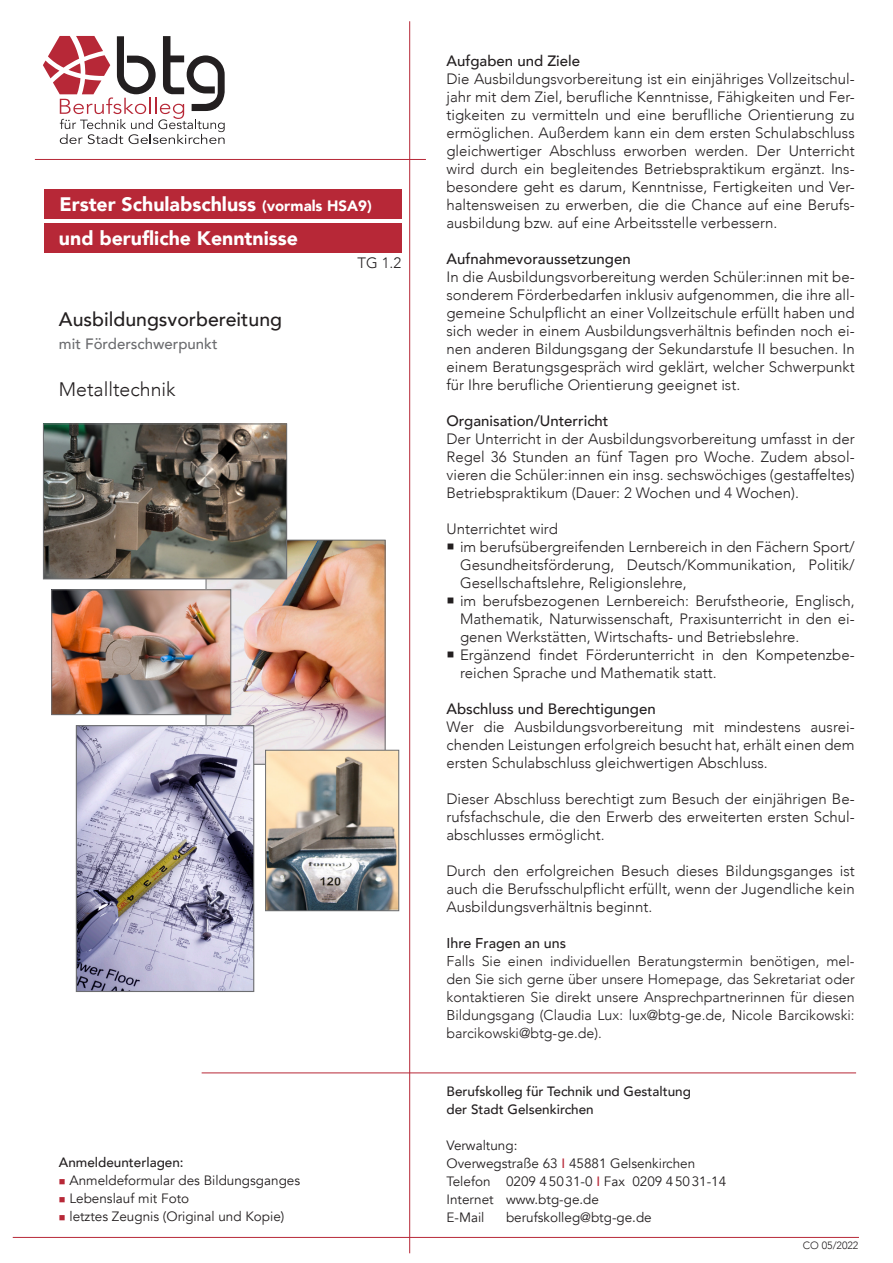
<style>
.page{position:relative;width:893px;height:1263px;background:#fff}
.page>*{position:absolute;margin:0;border:0;box-sizing:border-box;transform-origin:0 0}
.Titel__weiß{font:900 19.5px "Avenir";color:#fff}
.Titel-links__schwarz{font:500 19.5px "Avenir";color:#231f20}
.Schulform{font:300 19.5px "Avenir";color:#231f20}
.Fließtext{font:300 15px/18px "Avenir";color:#231f20;text-align:justify}
.Fließtext__Einzug{font:300 15px/18px "Avenir";color:#231f20;text-align:justify}
.Sublines{font:500 15px "Avenir";color:#231f20}
.Titel-links__schwarz-2{font:500 15px "Avenir";color:#6c6d70}
.Titel-rechts__schwar{font:300 15px "Avenir";color:#231f20}
.Fließtext-2{font:300 14.25px/18px "Avenir";color:#231f20;text-align:justify}
.Sublines-2{font:500 14.25px "Avenir";color:#231f20}
.t1{font:13.5px/18px "Avenir";color:#231f20}
.t2{font:500 13.5px/18px "Avenir";color:#231f20}
.t3{font:300 10.5px "Avenir";color:#231f20}
.s1{font-size:15px}
.s2{color:#b72837}
.s3{font-weight:500;color:#b72837}
</style>
<div class="page">
<hr style="left:35px;top:159px;width:391px;height:1px;background:#b72837">
<div style="left:44px;top:189px;width:357px;height:30px;background:#b72837"></div>
<hr style="left:409px;top:21px;width:1px;height:1232px;background:#b72837">
<hr style="left:202px;top:1073px;width:654px;height:1px;background:#b72837">
<hr style="left:13px;top:1237px;width:846px;height:1px;background:#b72837">
<svg style="left:43px;top:36px;width:182px;height:108px"></svg>
<div style="left:44px;top:223px;width:357px;height:30px;background:#b72837"></div>
<img style="left:208px;top:542px;width:175px;height:221px">
<img style="left:53px;top:591px;width:176px;height:122px">
<div style="left:51px;top:589px;width:180px;height:126px;border:1px solid #6c6d70"></div>
<img style="left:45px;top:426px;width:240px;height:151px">
<div style="left:43px;top:424px;width:244px;height:155px;border:1px solid #6c6d70"></div>
<img style="left:78px;top:727px;width:174px;height:263px">
<div style="left:76px;top:725px;width:178px;height:267px;border:1px solid #6c6d70"></div>
<img style="left:267px;top:752px;width:130px;height:157px">
<div style="left:265px;top:750px;width:134px;height:161px;border:1px solid #6c6d70"></div>
<p class="Titel__weiß" style="left:59px;top:187px;width:314px">Erster Schulabschluss <span class="s1">(vormals HSA9)</span></p>
<p class="Titel__weiß" style="left:59px;top:221px;width:241px">und berufliche Kenntnisse</p>
<p class="Titel-links__schwarz" style="left:59px;top:302px;width:225px">Ausbildungsvorbereitung</p>
<p class="Titel-links__schwarz-2" style="left:59px;top:331px;width:160px">mit Förderschwerpunkt</p>
<p class="Schulform" style="left:59px;top:378px;width:118px">Metalltechnik</p>
<p class="Titel-rechts__schwar" style="left:358px;top:254px;width:45px">TG 1.2</p>
<p class="t2" style="left:59px;top:1153px;width:126px">Anmeldeunterlagen:</p>
<p class="t1" style="left:59px;top:1172px;width:243px"><span class="s2">■</span> Anmeldeformular des Bildungsganges</p>
<p class="t1" style="left:59px;top:1190px;width:132px"><span class="s2">■</span> Lebenslauf mit Foto</p>
<p class="t1" style="left:59px;top:1208px;width:227px"><span class="s2">■</span> letztes Zeugnis (Original und Kopie)</p>
<p class="Sublines" style="left:446px;top:48px;width:135px">Aufgaben und Ziele</p>
<p class="Fließtext" style="left:446px;top:70px;width:410px">Die Ausbildungsvorbereitung ist ein einjähriges Vollzeitschul&shy;jahr mit dem Ziel, berufliche Kenntnisse, Fähigkeiten und Fer&shy;tigkeiten zu vermitteln und eine beruflliche Orientierung zu ermöglichen. Außerdem kann ein dem ersten Schulabschluss gleichwertiger Abschluss erworben werden. Der Unterricht wird durch ein begleitendes Betriebspraktikum ergänzt. Ins&shy;besondere geht es darum, Kenntnisse, Fertigkeiten und Ver&shy;haltensweisen zu erwerben, die die Chance auf eine Berufs&shy;ausbildung bzw. auf eine Arbeitsstelle verbessern.</p>
<p class="Sublines" style="left:446px;top:246px;width:186px">Aufnahmevoraussetzungen</p>
<p class="Fließtext" style="left:446px;top:268px;width:410px">In die Ausbildungsvorbereitung werden Schüler:innen mit be&shy;sonderem Förderbedarfen inklusiv aufgenommen, die ihre all&shy;gemeine Schulpflicht an einer Vollzeitschule erfüllt haben und sich weder in einem Ausbildungsverhältnis befinden noch ei&shy;nen anderen Bildungsgang der Sekundarstufe II besuchen. In einem Beratungsgespräch wird geklärt, welcher Schwerpunkt für Ihre berufliche Orientierung geeignet ist.</p>
<p class="Sublines" style="left:446px;top:408px;width:163px">Organisation/Unterricht</p>
<p class="Fließtext" style="left:446px;top:430px;width:410px">Der Unterricht in der Ausbildungsvorbereitung umfasst in der Regel 36 Stunden an fünf Tagen pro Woche. Zudem absol&shy;vieren die Schüler:innen ein insg. sechswöchiges (gestaffeltes)<br>Betriebspraktikum (Dauer: 2 Wochen und 4 Wochen).</p>
<p class="Fließtext" style="left:446px;top:520px;width:113px">Unterrichtet wird</p>
<p class="Fließtext__Einzug" style="left:460px;top:538px;width:396px;text-indent:-14px">○ im berufsübergreifenden Lernbereich in den Fächern Sport/ Gesundheitsförderung, Deutsch/Kommunikation, Politik/ Gesellschaftslehre, Religionslehre,</p>
<p class="Fließtext__Einzug" style="left:460px;top:592px;width:396px;text-indent:-14px">○ im berufsbezogenen Lernbereich: Berufstheorie, Englisch, Mathematik, Naturwissenschaft, Praxisunterricht in den ei&shy;genen Werkstätten, Wirtschafts- und Betriebslehre.</p>
<p class="Fließtext__Einzug" style="left:460px;top:646px;width:396px;text-indent:-14px">○ Ergänzend findet Förderunterricht in den Kompetenzbe&shy;reichen Sprache und Mathematik statt.</p>
<p class="Sublines" style="left:446px;top:696px;width:211px">Abschluss und Berechtigungen</p>
<p class="Fließtext" style="left:446px;top:718px;width:410px">Wer die Ausbildungsvorbereitung mit mindestens ausrei&shy;chenden Leistungen erfolgreich besucht hat, erhält einen dem ersten Schulabschluss gleichwertigen Abschluss.</p>
<p class="Fließtext" style="left:446px;top:790px;width:410px">Dieser Abschluss berechtigt zum Besuch der einjährigen Be&shy;rufsfachschule, die den Erwerb des erweiterten ersten Schul&shy;abschlusses ermöglicht.</p>
<p class="Fließtext" style="left:446px;top:862px;width:410px">Durch den erfolgreichen Besuch dieses Bildungsganges ist auch die Berufsschulpflicht erfüllt, wenn der Jugendliche kein Ausbildungsverhältnis beginnt.</p>
<p class="Sublines-2" style="left:446px;top:931px;width:121px">Ihre Fragen an uns</p>
<p class="Fließtext-2" style="left:446px;top:952px;width:410px">Falls Sie einen individuellen Beratungstermin benötigen, mel&shy;den Sie sich gerne über unsere Homepage, das Sekretariat oder kontaktieren Sie direkt unsere Ansprechpartnerinnen für diesen Bildungsgang (Claudia Lux: lux@btg-ge.de, Nicole Barcikowski: barcikowski@btg-ge.de).</p>
<p class="t2" style="left:446px;top:1081px;width:246px">Berufskolleg für Technik und Gestaltung der Stadt Gelsenkirchen</p>
<p class="t1" style="left:446px;top:1136px;width:281px">Verwaltung:<br>Overwegstraße 63 <span class="s3">I</span> 45881 Gelsenkirchen<br>Telefon 0209 4 5031-0 <span class="s3">I</span> Fax 0209 45031-14<br>Internet www.btg-ge.de<br>E-Mail</p>
<p class="t1" style="left:506px;top:1208px;width:147px">berufskolleg@btg-ge.de</p>
<p class="t3" style="left:803px;top:1239px;width:57px">CO 05/2022</p>
</div>
